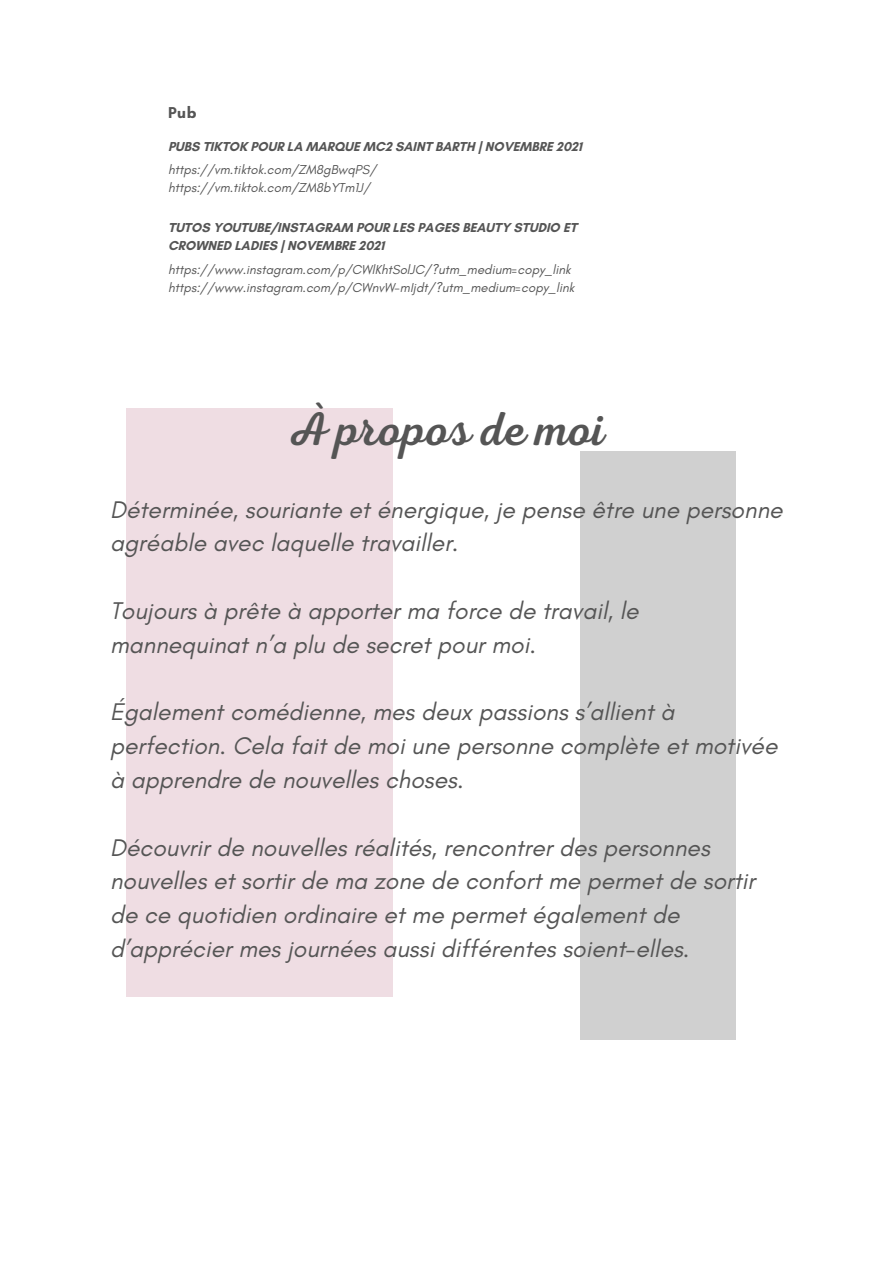
<style>
.page{position:relative;width:893px;height:1264px;background:#fff}
.page>*{position:absolute;margin:0;border:0;box-sizing:border-box;transform-origin:0 0}
.t1{font:48px "RTL Adam Script Regular";color:#555}
.t2{font:italic 24.6px/33.8px "Glacial Indifference";color:#555}
.t3{font:700 16.05px "Glacial Indifference";color:#555}
.t4{font:italic 13.2px/17.5px "Glacial Indifference";color:#555}
.t5{font:700 13.2px/17.5px "Glacial Indifference";color:#555}
</style>
<div class="page">
<div style="left:580px;top:451px;width:155px;height:588px;background:#d0d0d0"></div>
<div style="left:126px;top:408px;width:266px;height:588px;background:#efdde3"></div>
<p class="t3" style="left:168px;top:102px;width:30px">Pub</p>
<p class="t5" style="left:168px;top:137px;width:415px">PUBS TIKTOK POUR LA MARQUE MC2 SAINT BARTH | NOVEMBRE 2021</p>
<p class="t4" style="left:168px;top:161px;width:210px">https://vm.tiktok.com/ZM8gBwqPS/ https://vm.tiktok.com/ZM8bYTm1J/</p>
<p class="t5" style="left:168px;top:219px;width:410px">TUTOS YOUTUBE/INSTAGRAM POUR LES PAGES BEAUTY STUDIO ET<br>CROWNED LADIES | NOVEMBRE 2021</p>
<p class="t4" style="left:168px;top:260px;width:407px">https://www.instagram.com/p/CWlKhtSolJC/?utm_medium=copy_link https://www.instagram.com/p/CWnvW-mIjdt/?utm_medium=copy_link</p>
<h1 class="t1" style="left:288px;top:401px;width:318px">À propos de moi</h1>
<p class="t2" style="left:110px;top:492px;width:674px">Déterminée, souriante et énergique, je pense être une personne agréable avec laquelle travailler.</p>
<p class="t2" style="left:110px;top:593px;width:530px">Toujours à prête à apporter ma force de travail, le mannequinat n’a plu de secret pour moi.</p>
<p class="t2" style="left:110px;top:695px;width:668px">Également comédienne, mes deux passions s’allient à perfection. Cela fait de moi une personne complète et motivée à apprendre de nouvelles choses.</p>
<p class="t2" style="left:110px;top:830px;width:646px">Découvrir de nouvelles réalités, rencontrer des personnes nouvelles et sortir de ma zone de confort me permet de sortir de ce quotidien ordinaire et me permet également de d’apprécier mes journées aussi différentes soient-elles.</p>
</div>
